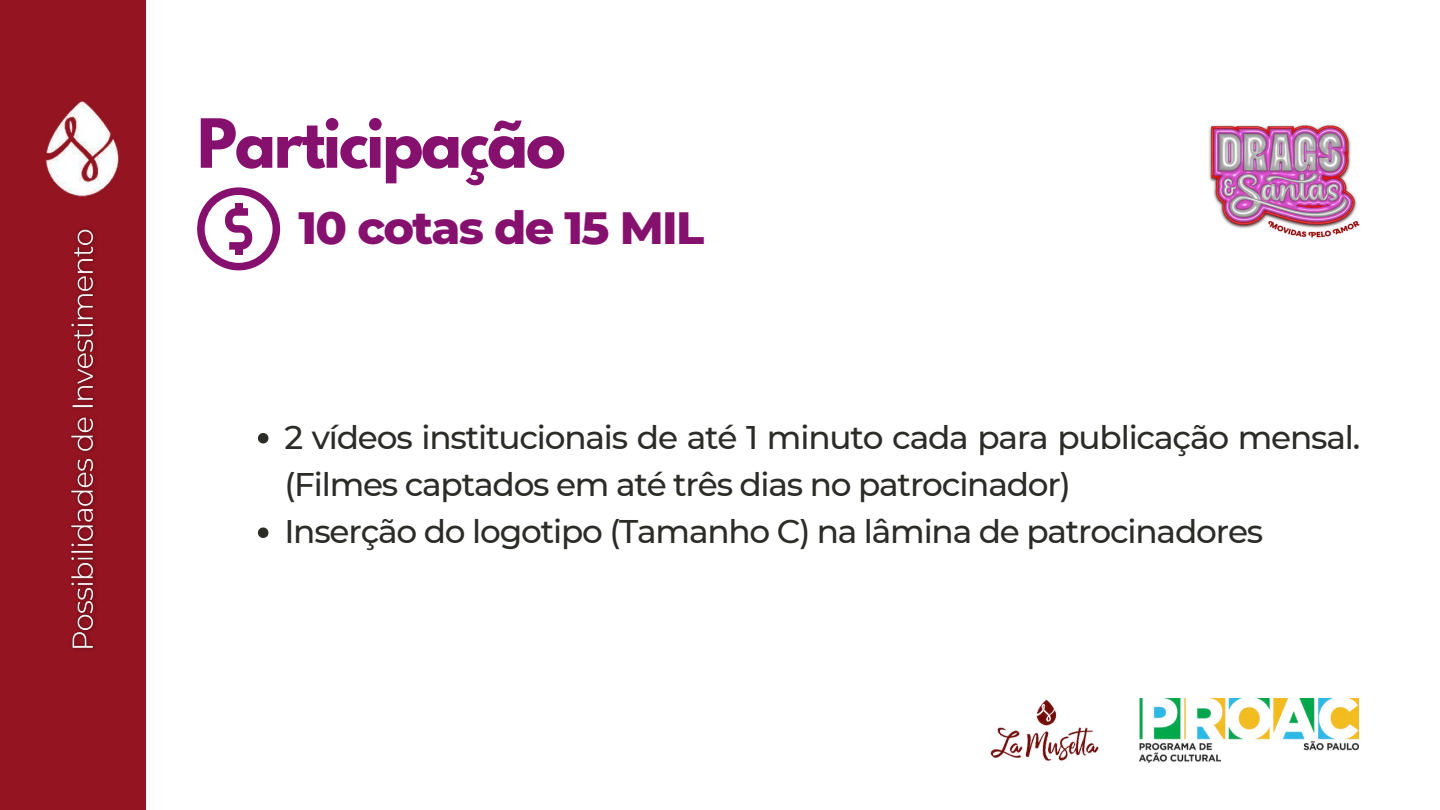
<style>
.page{position:relative;width:1440px;height:810px;background:#fff}
.page>*{position:absolute;margin:0;border:0;box-sizing:border-box;transform-origin:0 0}
.t1{font:700 60px "League Spartan";letter-spacing:-.035em;color:#85106e}
.t2{font:800 46.2px "Montserrat";letter-spacing:-.035em;color:#85106e}
.t3{font:500 32.7px/47.2px "Montserrat";letter-spacing:-.035em;color:#2b2b27}
</style>
<div class="page">
<img style="left:1140px;top:698px;width:219px;height:64px">
<svg style="left:258px;top:433px;width:10px;height:10px"></svg>
<svg style="left:258px;top:527px;width:10px;height:11px"></svg>
<img style="left:990px;top:699px;width:109px;height:62px">
<svg style="left:197px;top:187px;width:83px;height:83px"></svg>
<div style="left:235px;top:204px;width:7px;height:8px;background:#85106e"></div>
<div style="left:235px;top:246px;width:7px;height:8px;background:#85106e"></div>
<svg style="left:0;top:0;width:146px;height:810px;fill:#941422"></svg>
<img style="left:1209px;top:124px;width:150px;height:114px">
<h1 class="t1" style="left:197px;top:114px;width:370px">Participação</h1>
<h2 class="t2" style="left:299px;top:199px;width:407px">10 cotas de 15 MIL</h2>
<p class="t3" style="left:284px;top:413px;width:1077px">2 vídeos institucionais de até 1 minuto cada para publicação mensal. (Filmes captados em até três dias no patrocinador)<br>Inserção do logotipo (Tamanho C) na lâmina de patrocinadores</p>
</div>
